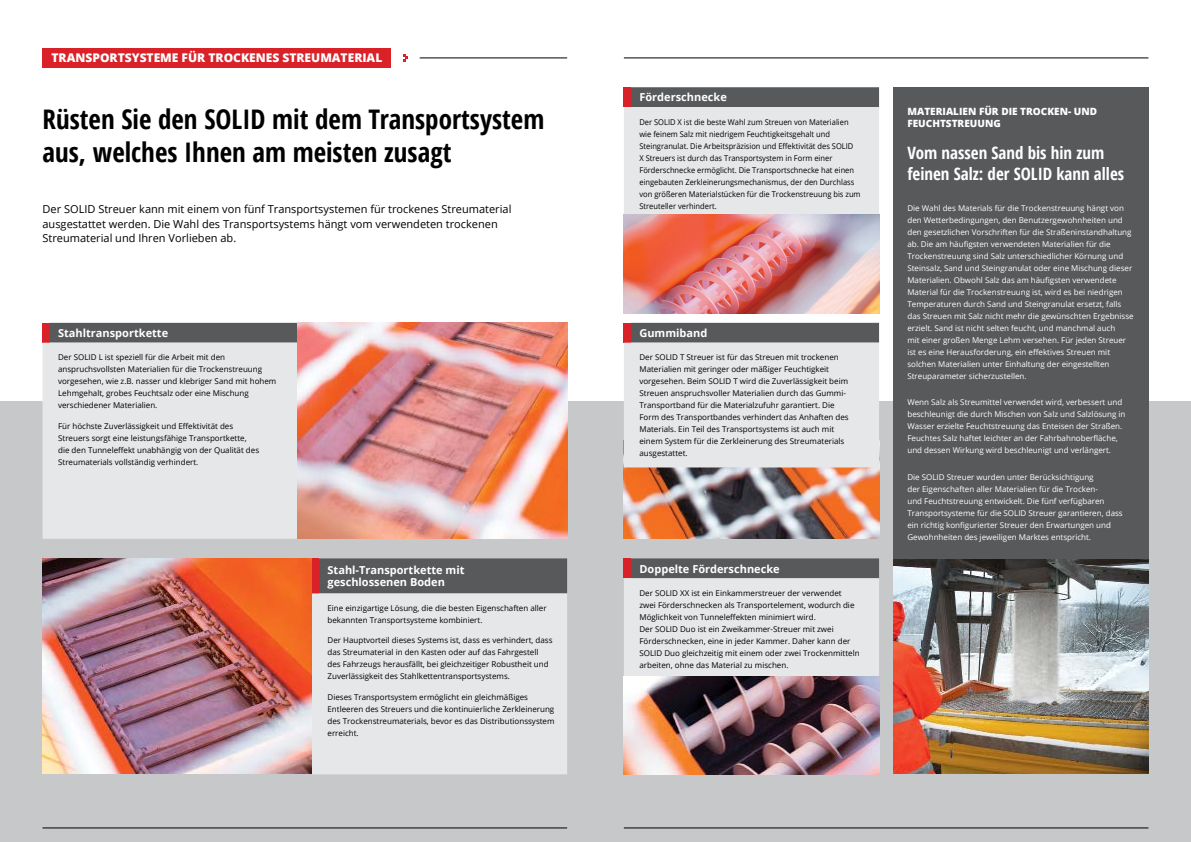
<style>
.page{position:relative;width:1191px;height:842px;background:#fff}
.page>*{position:absolute;margin:0;border:0;box-sizing:border-box;transform-origin:0 0}
.t1{font:700 condensed 27px/32.4px "Open Sans";color:#000}
.t2{font:700 condensed 17px/20.4px "Open Sans";color:#fff}
.t3{font:800 12px "Open Sans";color:#fff}
.t4{font:11px/14.4px "Open Sans";color:#000}
.t5{font:700 11px/12px "Open Sans";color:#fff}
.t6{font:800 10px/12px "Open Sans";color:#fff}
.t7{font:8px/12px "Open Sans";color:#000}
.t8{font:8px/12px "Open Sans";color:#fff}
.t9{font:8px/12px "Open Sans";color:#000;scale:.94 1}
</style>
<div class="page">
<div style="left:0;top:401px;width:1191px;height:441px;background:#c7c8ca"></div>
<hr style="left:43px;top:828px;width:524px;height:1px;background:#000">
<hr style="left:624px;top:828px;width:524px;height:1px;background:#000">
<div style="left:43px;top:323px;width:7px;height:20px;background:#da2128"></div>
<div style="left:50px;top:323px;width:248px;height:20px;background:#58595b"></div>
<div style="left:43px;top:343px;width:255px;height:196px;background:#e6e7e8"></div>
<svg style="left:624px;top:558px;width:255px;height:118px;background:#ceced0"></svg>
<div style="left:312px;top:558px;width:7px;height:35px;background:#da2128"></div>
<div style="left:319px;top:558px;width:248px;height:35px;background:#58595b"></div>
<div style="left:312px;top:593px;width:255px;height:181px;background:#e6e7e8"></div>
<hr style="left:420px;top:58px;width:147px;height:1px;background:#000">
<div style="left:43px;top:48px;width:348px;height:20px;background:#da2128"></div>
<svg style="left:403px;top:54px;width:5px;height:8px"></svg>
<hr style="left:624px;top:58px;width:524px;height:1px;background:#000">
<img style="left:298px;top:323px;width:269px;height:215px">
<img style="left:43px;top:558px;width:269px;height:216px">
<img style="left:624px;top:467px;width:255px;height:72px">
<img style="left:624px;top:676px;width:255px;height:98px">
<img style="left:893px;top:558px;width:255px;height:216px">
<svg style="left:624px;top:323px;width:255px;height:144px;background:#d3d3d4"></svg>
<svg style="left:624px;top:87px;width:255px;height:128px;background:#d0d0d1"></svg>
<div style="left:893px;top:87px;width:255px;height:471px;background:#58595b"></div>
<img style="left:624px;top:215px;width:255px;height:98px">
<h3 class="t3" style="left:52px;top:49px;width:332px">TRANSPORTSYSTEME FÜR TROCKENES STREUMATERIAL</h3>
<h1 class="t1" style="left:43px;top:103px;width:503px">Rüsten Sie den SOLID mit dem Transportsystem aus, welches Ihnen am meisten zusagt</h1>
<h3 class="t4" style="left:43px;top:202px;width:470px">Der SOLID Streuer kann mit einem von fünf Transportsystemen für trockenes Streumaterial ausgestattet werden. Die Wahl des Transportsystems hängt vom verwendeten trockenen<br>Streumaterial und Ihren Vorlieben ab.</h3>
<h3 class="t5" style="left:58px;top:327px;width:112px">Stahltransportkette</h3>
<p class="t7" style="left:58px;top:351px;width:220px">Der SOLID L ist speziell für die Arbeit mit den anspruchsvollsten Materialien für die Trockenstreuung vorgesehen, wie z.B. nasser und klebriger Sand mit hohem Lehmgehalt, grobes Feuchtsalz oder eine Mischung verschiedener Materialien.</p>
<p class="t7" style="left:58px;top:419px;width:202px">Für höchste Zuverlässigkeit und Effektivität des Streuers sorgt eine leistungsfähige Transportkette, die den Tunneleffekt unabhängig von der Qualität des Streumaterials vollständig verhindert.</p>
<h3 class="t5" style="left:327px;top:564px;width:139px">Stahl-Transportkette mit geschlossenen Boden</h3>
<p class="t7" style="left:327px;top:602px;width:221px">Eine einzigartige Lösung, die die besten Eigenschaften aller bekannten Transportsysteme kombiniert.</p>
<p class="t7" style="left:327px;top:634px;width:226px">Der Hauptvorteil dieses Systems ist, dass es verhindert, dass das Streumaterial in den Kasten oder auf das Fahrgestell des Fahrzeugs herausfällt, bei gleichzeitiger Robustheit und Zuverlässigkeit des Stahlkettentransportsystems.</p>
<p class="t7" style="left:327px;top:691px;width:228px">Dieses Transportsystem ermöglicht ein gleichmäßiges Entleeren des Streuers und die kontinuierliche Zerkleinerung des Trockenstreumaterials, bevor es das Distributionssystem erreicht.</p>
<h3 class="t5" style="left:639px;top:91px;width:89px">Förderschnecke</h3>
<p class="t9" style="left:639px;top:115px;width:237px">Der SOLID X ist die beste Wahl zum Streuen von Materialien wie feinem Salz mit niedrigem Feuchtigkeitsgehalt und Steingranulat. Die Arbeitspräzision und Effektivität des SOLID<br>X Streuers ist durch das Transportsystem in Form einer Förderschnecke ermöglicht. Die Transportschnecke hat einen eingebauten Zerkleinerungsmechanismus, der den Durchlass von größeren Materialstücken für die Trockenstreuung bis zum Streuteller verhindert.</p>
<h3 class="t5" style="left:639px;top:327px;width:69px">Gummiband</h3>
<p class="t7" style="left:639px;top:351px;width:211px">Der SOLID T Streuer ist für das Streuen mit trockenen Materialien mit geringer oder mäßiger Feuchtigkeit vorgesehen. Beim SOLID T wird die Zuverlässigkeit beim Streuen anspruchsvoller Materialien durch das Gummi-Transportband für die Materialzufuhr garantiert. Die Form des Transportbandes verhindert das Anhaften des Materials. Ein Teil des Transportsystems ist auch mit einem System für die Zerkleinerung des Streumaterials ausgestattet.</p>
<h3 class="t5" style="left:639px;top:562px;width:142px">Doppelte Förderschnecke</h3>
<p class="t7" style="left:639px;top:587px;width:222px">Der SOLID XX ist ein Einkammerstreuer der verwendet zwei Förderschnecken als Transportelement, wodurch die Möglichkeit von Tunneleffekten minimiert wird.<br>Der SOLID Duo ist ein Zweikammer-Streuer mit zwei Förderschnecken, eine in jeder Kammer. Daher kann der SOLID Duo gleichzeitig mit einem oder zwei Trockenmitteln arbeiten, ohne das Material zu mischen.</p>
<p class="t6" style="left:907px;top:104px;width:191px">MATERIALIEN FÜR DIE TROCKEN- UND<br>FEUCHTSTREUUNG</p>
<h2 class="t2" style="left:907px;top:142px;width:218px">Vom nassen Sand bis hin zum feinen Salz: der SOLID kann alles</h2>
<p class="t8" style="left:907px;top:202px;width:228px">Die Wahl des Materials für die Trockenstreuung hängt von den Wetterbedingungen, den Benutzergewohnheiten und den gesetzlichen Vorschriften für die Straßeninstandhaltung ab. Die am häufigsten verwendeten Materialien für die Trockenstreuung sind Salz unterschiedlicher Körnung und Steinsalz, Sand und Steingranulat oder eine Mischung dieser Materialien. Obwohl Salz das am häufigsten verwendete Material für die Trockenstreuung ist, wird es bei niedrigen Temperaturen durch Sand und Steingranulat ersetzt, falls das Streuen mit Salz nicht mehr die gewünschten Ergebnisse erzielt. Sand ist nicht selten feucht, und manchmal auch<br>mit einer großen Menge Lehm versehen. Für jeden Streuer ist es eine Herausforderung, ein effektives Streuen mit solchen Materialien unter Einhaltung der eingestellten Streuparameter sicherzustellen.</p>
<p class="t8" style="left:907px;top:396px;width:220px">Wenn Salz als Streumittel verwendet wird, verbessert und beschleunigt die durch Mischen von Salz und Salzlösung in Wasser erzielte Feuchtstreuung das Enteisen der Straßen.<br>Feuchtes Salz haftet leichter an der Fahrbahnoberfläche, und dessen Wirkung wird beschleunigt und verlängert.</p>
<p class="t8" style="left:907px;top:470px;width:217px">Die SOLID Streuer wurden unter Berücksichtigung<br>der Eigenschaften aller Materialien für die Trocken-<br>und Feuchtstreuung entwickelt. Die fünf verfügbaren Transportsysteme für die SOLID Streuer garantieren, dass ein richtig konfigurierter Streuer den Erwartungen und Gewohnheiten des jeweiligen Marktes entspricht.</p>
</div>
